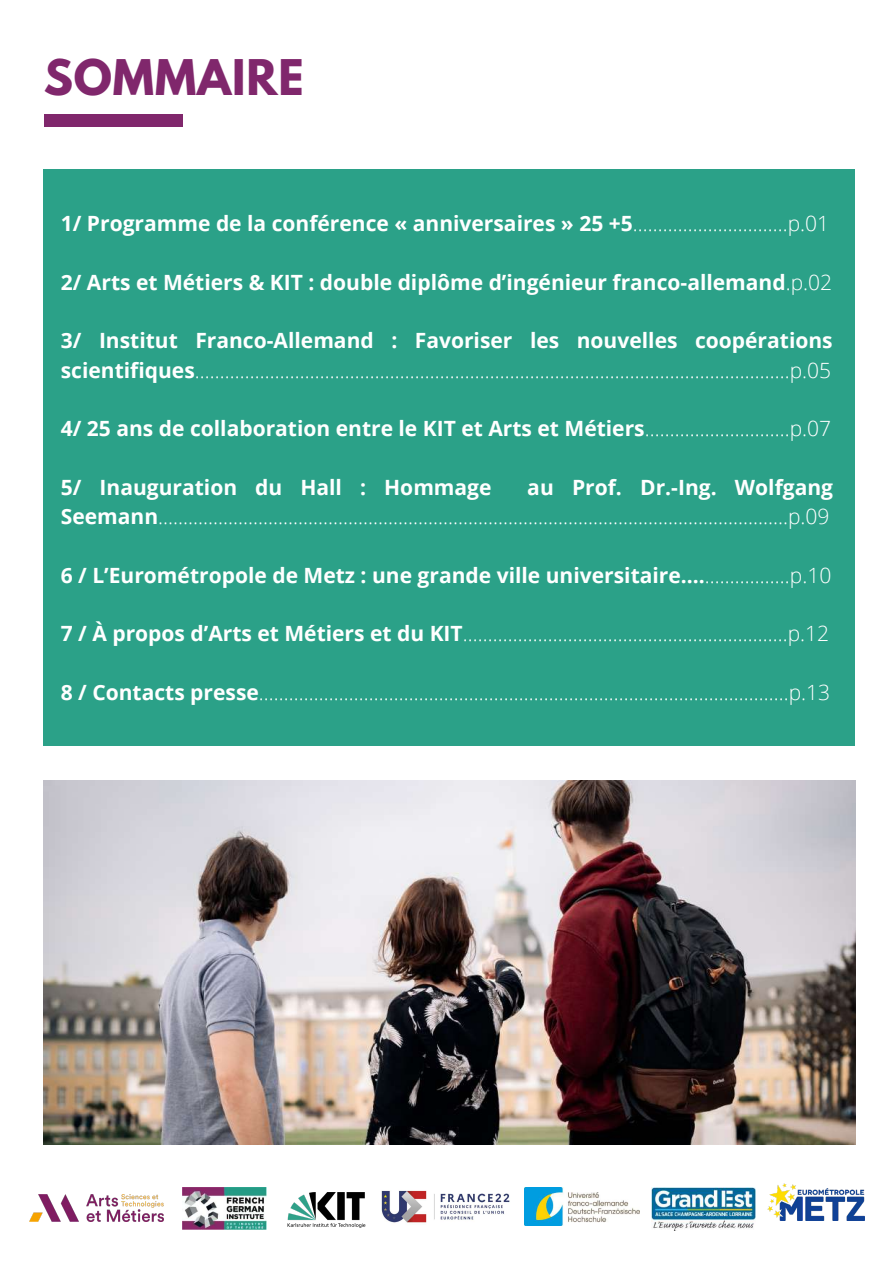
<style>
.page{position:relative;width:894px;height:1264px;background:#fff}
.page>*{position:absolute;margin:0;border:0;box-sizing:border-box;transform-origin:0 0}
.t1{font:700 43.5px "League Spartan";letter-spacing:.02em;color:#80276c}
.t2{font:300 21px/29.2px "Open Sans";color:#fff}
.t3{font:700 21px "Open Sans";color:#fff}
.s1{font-weight:300}
.s2{font-weight:700}
</style>
<div class="page">
<div style="left:44px;top:114px;width:138px;height:13px;background:#80276c"></div>
<div style="left:44px;top:169px;width:810px;height:577px;background:#2ba188"></div>
<img style="left:287px;top:1192px;width:78px;height:36px">
<img style="left:30px;top:1194px;width:134px;height:27px">
<img style="left:524px;top:1187px;width:115px;height:38px">
<img style="left:767px;top:1183px;width:96px;height:37px">
<img style="left:651px;top:1187px;width:104px;height:43px">
<img style="left:381px;top:1190px;width:129px;height:33px">
<img style="left:44px;top:781px;width:810px;height:363px">
<img style="left:182px;top:1187px;width:85px;height:42px">
<h1 class="t1" style="left:44px;top:56px;width:261px">SOMMAIRE</h1>
<p class="t3" style="left:61px;top:209px;width:769px">1/ Programme de la conférence « anniversaires » 25 +5<span class="s1">...............................p.01</span></p>
<p class="t3" style="left:61px;top:267px;width:772px">2/ Arts et Métiers &amp; KIT : double diplôme d’ingénieur franco-allemand<span class="s1">.p.02</span></p>
<p class="t2" style="left:61px;top:325px;width:773px"><span class="s2">3/ Institut Franco-Allemand : Favoriser les nouvelles coopérations scientifiques</span>.......................................................................................................................p.05</p>
<p class="t3" style="left:61px;top:414px;width:771px">4/ 25 ans de collaboration entre le KIT et Arts et Métiers<span class="s1">.............................p.07</span></p>
<p class="t3" style="left:61px;top:472px;width:432px">5/ Inauguration du Hall : Hommage</p>
<p class="t2" style="left:61px;top:472px;width:773px;text-align:right"><span class="s2">au Prof. Dr.-Ing. Wolfgang<br>Seemann</span>..............................................................................................................................p.09</p>
<p class="t3" style="left:61px;top:560px;width:771px">6 / L’Eurométropole de Metz : une grande ville universitaire....<span class="s1">.................p.10</span></p>
<p class="t2" style="left:61px;top:618px;width:769px"><span class="s2">7 / À propos d’Arts et Métiers et du KIT</span>.................................................................p.12</p>
<p class="t2" style="left:61px;top:677px;width:770px"><span class="s2">8 / Contacts presse</span>..........................................................................................................p.13</p>
</div>
